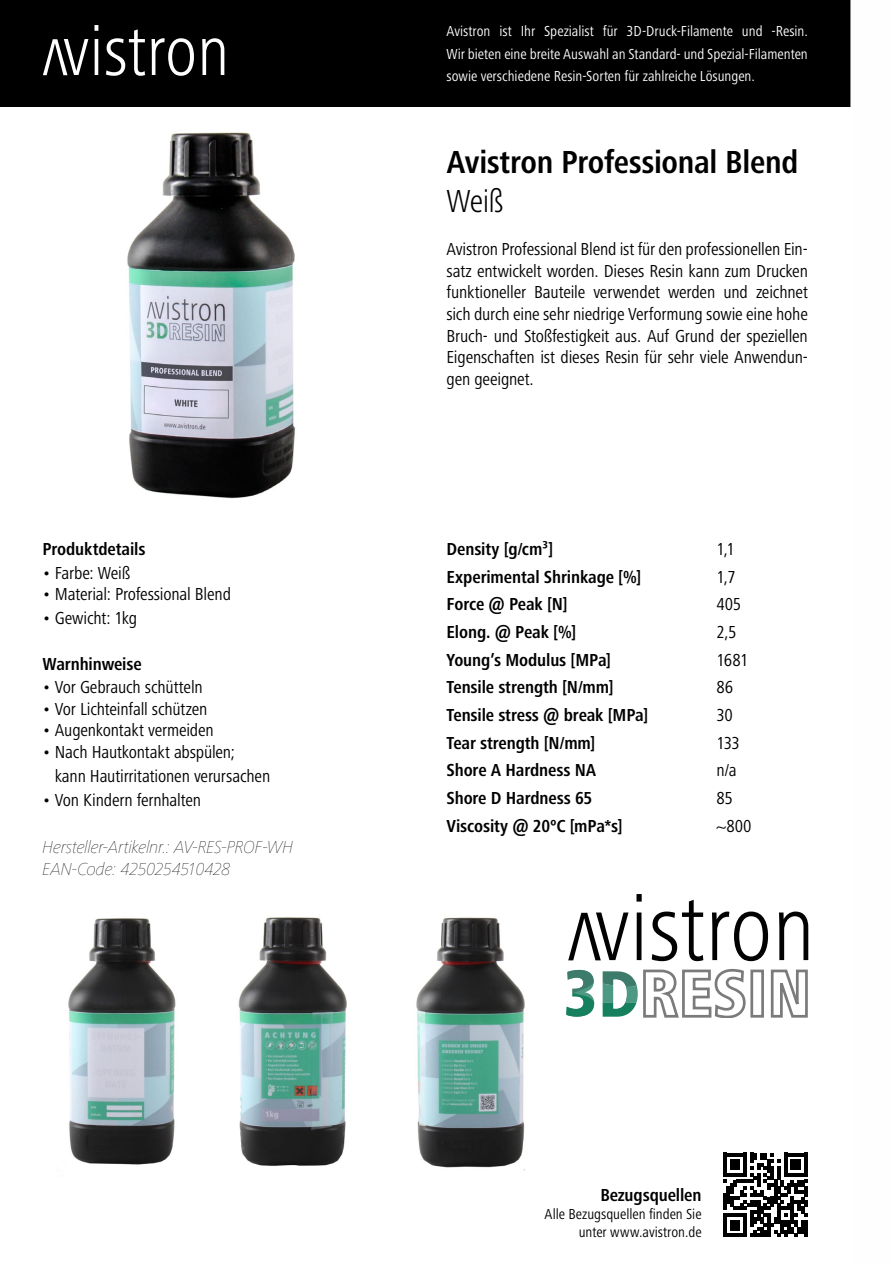
<style>
.page{position:relative;width:893px;height:1263px;background:#fff}
.page>*{position:absolute;margin:0;border:0;box-sizing:border-box;transform-origin:0 0}
.t1{font:700 condensed 33px "Frutiger Next Pro";letter-spacing:-.01em;color:#000}
.t2{font:300 condensed 33px "Frutiger Next Pro";color:#000}
.t3{font:condensed 18px/21.6px "Frutiger Next Pro";letter-spacing:-.01em;color:#000;text-align:justify}
.t4{font:700 condensed 18px "Frutiger Next Pro";letter-spacing:-.01em;color:#000}
.t5{font:italic 900 18px/21.6px "Frutiger Next Pro";letter-spacing:-.01em;color:#000}
.t6{font:condensed 15px/22.2px "Frutiger Next Pro";color:#fff;text-align:justify}
.t7{font:condensed 15px/18px "Frutiger Next Pro";color:#000;text-align:right}
</style>
<div class="page">
<img style="left:127px;top:132px;width:168px;height:367px">
<div style="left:0;top:0;width:893px;height:106px;background:#000"></div>
<hr style="left:95px;top:39px;width:3px;height:36px;background:#fff">
<svg style="left:94px;top:25px;width:4px;height:6px"></svg>
<svg style="left:106px;top:29px;width:39px;height:47px"></svg>
<svg style="left:152px;top:38px;width:42px;height:38px"></svg>
<svg style="left:202px;top:38px;width:22px;height:37px"></svg>
<svg style="left:43px;top:39px;width:45px;height:36px"></svg>
<svg style="left:723px;top:1153px;width:84px;height:84px"></svg>
<img style="left:68px;top:918px;width:108px;height:247px">
<img style="left:238px;top:917px;width:109px;height:249px">
<img style="left:416px;top:917px;width:109px;height:253px">
<svg style="left:636px;top:894px;width:6px;height:66px"></svg>
<svg style="left:652px;top:900px;width:51px;height:61px"></svg>
<svg style="left:712px;top:911px;width:56px;height:50px"></svg>
<svg style="left:779px;top:911px;width:29px;height:49px"></svg>
<svg style="left:568px;top:912px;width:60px;height:48px"></svg>
<svg style="left:566px;top:970px;width:28px;height:47px"></svg>
<svg style="left:603px;top:968px;width:205px;height:49px"></svg>
<div style="left:850px;top:0;width:43px;height:107px;background:#fefefe"></div>
<p class="t4" style="left:43px;top:539px;width:104px">Produktdetails</p>
<p class="t3" style="left:43px;top:562px;width:89px">• Farbe: Weiß</p>
<p class="t3" style="left:43px;top:584px;width:190px">• Material: Professional Blend</p>
<p class="t3" style="left:43px;top:607px;width:96px">• Gewicht: 1kg</p>
<p class="t4" style="left:43px;top:653px;width:101px">Warnhinweise</p>
<p class="t3" style="left:43px;top:676px;width:162px">• Vor Gebrauch schütteln</p>
<p class="t3" style="left:43px;top:698px;width:166px">• Vor Lichteinfall schützen</p>
<p class="t3" style="left:43px;top:720px;width:173px">• Augenkontakt vermeiden</p>
<p class="t3" style="left:55px;top:740px;width:217px;line-height:23.7px;text-indent:-12px">• Nach Hautkontakt abspülen; kann Hautirritationen verursachen</p>
<p class="t3" style="left:43px;top:789px;width:160px">• Von Kindern fernhalten</p>
<p class="t5" style="left:43px;top:836px;width:252px">Hersteller-Artikelnr.: AV-RES-PROF-WH<br>EAN-Code: 4250254510428</p>
<p class="t6" style="left:446px;top:20px;width:363px">Avistron ist Ihr Spezialist für 3D-Druck-Filamente und -Resin.<br>Wir bieten eine breite Auswahl an Standard- und Spezial-Filamenten sowie verschiedene Resin-Sorten für zahlreiche Lösungen.</p>
<h1 class="t1" style="left:446px;top:143px;width:353px">Avistron Professional Blend</h1>
<h1 class="t2" style="left:446px;top:182px;width:58px">Weiß</h1>
<p class="t3" style="left:446px;top:238px;width:363px">Avistron Professional Blend ist für den professionellen Ein&shy;satz entwickelt worden. Dieses Resin kann zum Drucken funktioneller Bauteile verwendet werden und zeichnet sich durch eine sehr niedrige Verformung sowie eine hohe Bruch- und Stoßfestigkeit aus. Auf Grund der speziellen Eigenschaften ist dieses Resin für sehr viele Anwendun&shy;gen geeignet.</p>
<p class="t4" style="left:446px;top:539px;width:108px">Density [g/cm³]</p>
<p class="t3" style="left:716px;top:538px;width:20px">1,1</p>
<p class="t4" style="left:446px;top:566px;width:196px">Experimental Shrinkage [%]</p>
<p class="t3" style="left:716px;top:566px;width:21px">1,7</p>
<p class="t4" style="left:446px;top:594px;width:123px">Force @ Peak [N]</p>
<p class="t3" style="left:716px;top:594px;width:26px">405</p>
<p class="t4" style="left:446px;top:622px;width:131px">Elong. @ Peak [%]</p>
<p class="t3" style="left:716px;top:621px;width:22px">2,5</p>
<p class="t4" style="left:446px;top:649px;width:166px">Young’s Modulus [MPa]</p>
<p class="t3" style="left:716px;top:649px;width:33px">1681</p>
<p class="t4" style="left:446px;top:677px;width:169px">Tensile strength [N/mm]</p>
<p class="t3" style="left:716px;top:676px;width:18px">86</p>
<p class="t4" style="left:446px;top:705px;width:203px">Tensile stress @ break [MPa]</p>
<p class="t3" style="left:716px;top:704px;width:18px">30</p>
<p class="t4" style="left:446px;top:732px;width:150px">Tear strength [N/mm]</p>
<p class="t3" style="left:716px;top:732px;width:25px">133</p>
<p class="t4" style="left:446px;top:760px;width:151px">Shore A Hardness NA</p>
<p class="t3" style="left:716px;top:759px;width:22px">n/a</p>
<p class="t4" style="left:446px;top:787px;width:147px">Shore D Hardness 65</p>
<p class="t3" style="left:716px;top:787px;width:18px">85</p>
<p class="t4" style="left:446px;top:815px;width:178px">Viscosity @ 20ºC [mPa*s]</p>
<p class="t3" style="left:716px;top:815px;width:37px">~800</p>
<p class="t4" style="left:600px;top:1185px;width:103px">Bezugsquellen</p>
<p class="t7" style="left:545px;top:1205px;width:159px">Alle Bezugsquellen finden Sie unter www.avistron.de</p>
</div>
